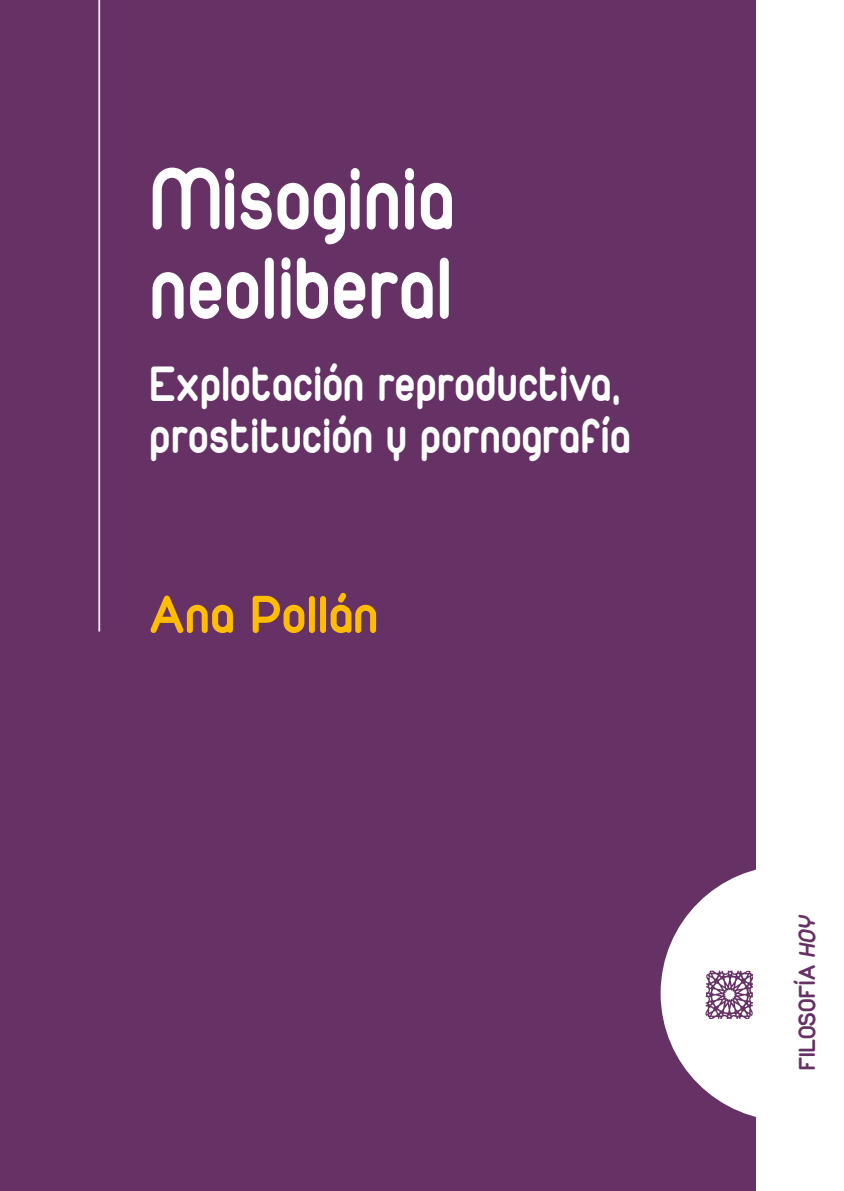
<style>
.page{position:relative;width:844px;height:1191px;background:#fff}
.page>*{position:absolute;margin:0;border:0;box-sizing:border-box;transform-origin:0 0}
.t1{font:92.75px/89.2px "Duepuntozerobold";letter-spacing:.01em;color:#fff;scale:.9 1}
.t2{font:56px "Duepuntozerobold";letter-spacing:.01em;color:#ffbd00}
.t3{font:52.5px/52.5px "Duepuntozerobold";letter-spacing:.01em;color:#fff;scale:.9 1}
.t4{font:24.5px "Duepuntozerobold";letter-spacing:.01em;color:#663165}
.s1{font-style:italic}
</style>
<div class="page">
<div style="left:0;top:0;width:755px;height:1191px;background:#663165"></div>
<svg style="left:660px;top:865px;width:96px;height:256px;fill:#fff"></svg>
<img style="left:705px;top:970px;width:47px;height:48px">
<hr style="left:98px;top:0;width:2px;height:631px;background:#fff">
<p class="t1" style="left:149px;top:152px;width:340px">Misoginia neoliberal</p>
<p class="t3" style="left:149px;top:356px;width:536px">Explotación reproductiva, prostitución y pornografía</p>
<p class="t2" style="left:149px;top:582px;width:230px">Ana Pollán</p>
<p class="t4" style="left:792px;top:1070px;width:159px;rotate:-90deg">FILOSOFÍA <span class="s1">HOY</span></p>
</div>
